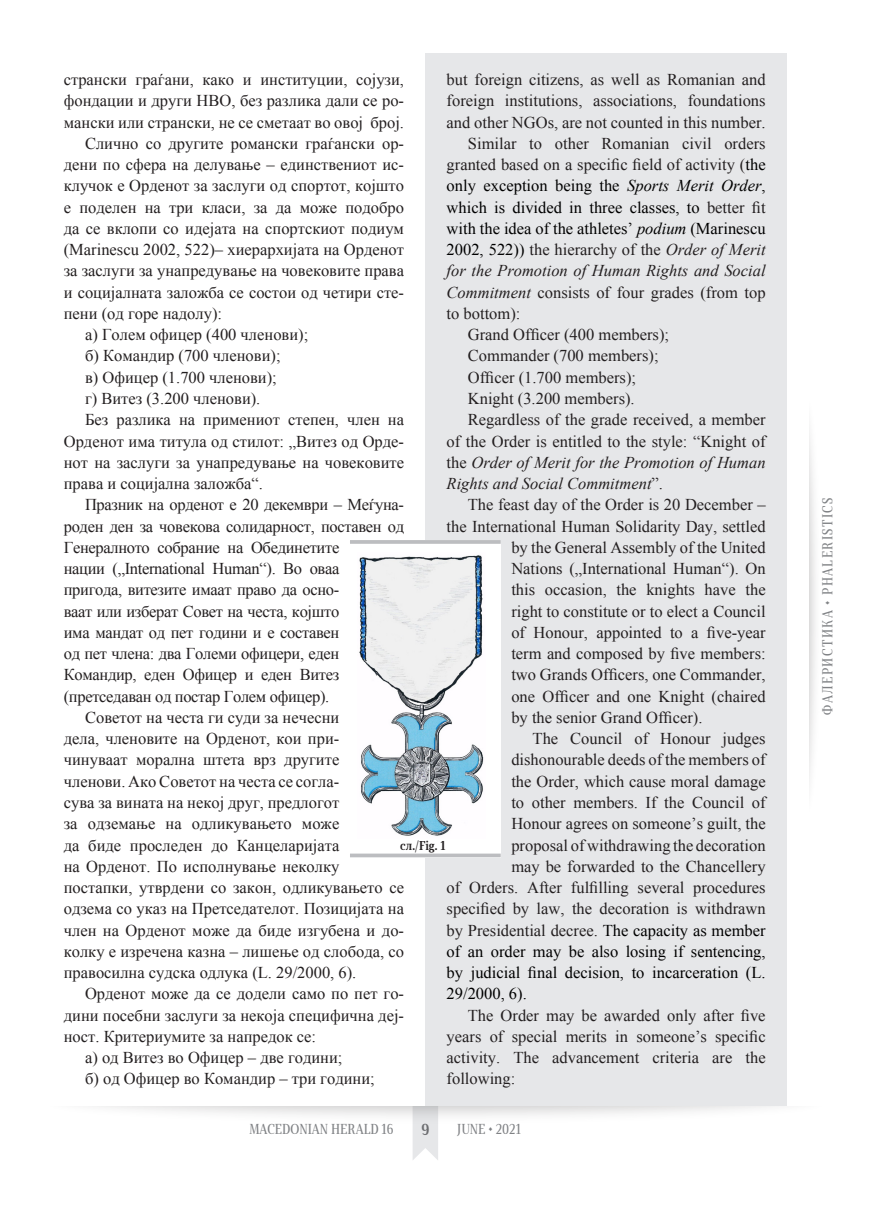
<style>
.page{position:relative;width:872px;height:1212px;background:#fff}
.page>*{position:absolute;margin:0;border:0;box-sizing:border-box;transform-origin:0 0}
._1_ГЛАВЕН_ТЕКСТ{font:16.5px/21.3px "Times New Roman";color:#231f20;text-align:justify}
._1_ГЛАВЕН_ТЕКСТ-2{font:16.5px/21.3px "Times New Roman";letter-spacing:-.02em;color:#231f20}
._1_ГЛАВЕН_ТЕКСТ-3{font:16.5px "Times New Roman";color:#000}
.t1{font:700 15px "Skola Serif Cn";color:#6c6d70}
.t2{font:13.5px "Skola Serif Cn";color:#808285}
.t3{font:13.5px "Skola Serif Cn";letter-spacing:.1em;color:#808285}
.ПОД_СЛИКА_1{font:700 12px "Skola Serif Cn";color:#231f20}
.s1{color:#000}
.s2{font-style:italic;color:#000}
.s3{font-style:italic}
</style>
<div class="page">
<img style="left:110px;top:1107px;width:652px;height:53px">
<div style="left:425px;top:53px;width:362px;height:1053px;background:#e6e7e9"></div>
<div style="left:350px;top:540px;width:151px;height:317px;background:#fff"></div>
<hr style="left:350px;top:540px;width:151px;height:4px;background:#bcbdc0">
<svg style="left:350px;top:853px;width:151px;height:4px"></svg>
<img style="left:359px;top:555px;width:125px;height:281px">
<p class="_1_ГЛАВЕН_ТЕКСТ" style="left:64px;top:69px;width:342px">странски граѓани, како и институции, сојузи, фондации и други НВО, без разлика дали се ро&shy;мански или странски, не се сметаат во овој број.</p>
<p class="_1_ГЛАВЕН_ТЕКСТ" style="left:64px;top:132px;width:342px;text-indent:21px">Слично со другите романски граѓански ор&shy;дени по сфера на делување – единствениот ис&shy;клучок е Орденот за заслуги од спортот, којшто е поделен на три класи, за да може подобро да се вклопи со идејата на спортскиот подиум (Marinescu 2002, 522)– хиерархијата на Орденот за заслуги за унапредување на човековите права и социјалната заложба се состои од четири сте&shy;пени (од горе надолу):</p>
<p class="_1_ГЛАВЕН_ТЕКСТ" style="left:85px;top:324px;width:225px">а) Голем офицер (400 членови);</p>
<p class="_1_ГЛАВЕН_ТЕКСТ" style="left:85px;top:345px;width:197px">б) Командир (700 членови);</p>
<p class="_1_ГЛАВЕН_ТЕКСТ" style="left:85px;top:366px;width:193px">в) Офицер (1.700 членови);</p>
<p class="_1_ГЛАВЕН_ТЕКСТ" style="left:85px;top:388px;width:177px">г) Витез (3.200 членови).</p>
<p class="_1_ГЛАВЕН_ТЕКСТ" style="left:64px;top:409px;width:342px;text-indent:21px">Без разлика на примениот степен, член на Орденот има титула од стилот: „Витез од Орде&shy;нот на заслуги за унапредување на човековите права и социјална заложба“.</p>
<p class="_1_ГЛАВЕН_ТЕКСТ-2" style="left:64px;top:494px;width:342px;text-indent:21px">Празник на орденот е 20 декември – Меѓуна&shy;роден ден за човекова солидарност, поставен од Генералното собрание на Обединетите<br>нации („International Human“). Во оваа<br>пригода, витезите имаат право да осно-<br>ваат или изберат Совет на честа, којшто<br>има мандат од пет години и е составен<br>од пет члена: два Големи офицери, еден Командир, еден Офицер и еден Витез (претседаван од постар Голем офицер).</p>
<p class="_1_ГЛАВЕН_ТЕКСТ" style="left:64px;top:706px;width:342px;text-align:left;text-indent:21px">Советот на честа ги суди за нечесни<br>дела, членовите на Орденот, кои при&shy;чинуваат морална штета врз другите членови. Ако Советот на честа се согла-<br>сува за вината на некој друг, предлогот<br>за одземање на одликувањето може<br>да биде проследен до Канцеларијата<br>на Орденот. По исполнување неколку постапки, утврдени со закон, одликувањето се одзема со указ на Претседателот. Позицијата на член на Орденот може да биде изгубена и до&shy;колку е изречена казна – лишење од слобода, со правосилна судска одлука (L. 29/2000, 6).</p>
<p class="_1_ГЛАВЕН_ТЕКСТ" style="left:64px;top:983px;width:342px;text-indent:21px">Орденот може да се додели само по пет го&shy;дини посебни заслуги за некоја специфична деј&shy;ност. Критериумите за напредок се:</p>
<p class="_1_ГЛАВЕН_ТЕКСТ" style="left:85px;top:1047px;width:259px">а) од Витез во Офицер – две години;</p>
<p class="_1_ГЛАВЕН_ТЕКСТ" style="left:85px;top:1068px;width:291px">б) од Офицер во Командир – три години;</p>
<p class="_1_ГЛАВЕН_ТЕКСТ" style="left:446px;top:69px;width:320px">but foreign citizens, as well as Romanian and foreign institutions, associations, foundations and other NGOs, are not counted in this number.</p>
<p class="_1_ГЛАВЕН_ТЕКСТ" style="left:446px;top:132px;width:320px;text-indent:21px">Similar to other Romanian civil orders granted based on a specific field of activity (<span class="s1">the only exception being the</span> <span class="s2">Sports Merit Order</span><span class="s1">, which is divided in three classes, to</span> better fit <span class="s1">with the idea of the athletes’</span> <span class="s2">podium</span> <span class="s1">(Marinescu 2002, 522))</span> the hierarchy of the <span class="s3">Order of Merit for the Promotion of Human Rights and Social Commitment</span> consists of four grades (from top to bottom):</p>
<p class="_1_ГЛАВЕН_ТЕКСТ" style="left:468px;top:324px;width:203px">Grand Officer (400 members);</p>
<p class="_1_ГЛАВЕН_ТЕКСТ" style="left:468px;top:345px;width:192px">Commander (700 members);</p>
<p class="_1_ГЛАВЕН_ТЕКСТ" style="left:468px;top:366px;width:170px">Officer (1.700 members);</p>
<p class="_1_ГЛАВЕН_ТЕКСТ" style="left:468px;top:388px;width:168px">Knight (3.200 members).</p>
<p class="_1_ГЛАВЕН_ТЕКСТ" style="left:446px;top:409px;width:320px;text-indent:21px">Regardless of the grade received, a member of the Order is entitled to the style: “Knight of the <span class="s3">Order of Merit for the Promotion of Human Rights and Social Commitment</span>”.</p>
<p class="_1_ГЛАВЕН_ТЕКСТ" style="left:468px;top:494px;width:299px">The feast day of the Order is 20 December –</p>
<p class="_1_ГЛАВЕН_ТЕКСТ" style="left:446px;top:515px;width:320px">the International Human Solidarity Day, settled</p>
<p class="_1_ГЛАВЕН_ТЕКСТ" style="left:511px;top:536px;width:256px">by the General Assembly of the United</p>
<p class="_1_ГЛАВЕН_ТЕКСТ" style="left:511px;top:558px;width:256px">Nations („International Human“). On</p>
<p class="_1_ГЛАВЕН_ТЕКСТ" style="left:511px;top:579px;width:256px">this occasion, the knights have the</p>
<p class="_1_ГЛАВЕН_ТЕКСТ" style="left:511px;top:600px;width:256px">right to constitute or to elect a Council</p>
<p class="_1_ГЛАВЕН_ТЕКСТ" style="left:511px;top:621px;width:256px">of Honour, appointed to a five-year</p>
<p class="_1_ГЛАВЕН_ТЕКСТ" style="left:511px;top:643px;width:256px">term and composed by five members:</p>
<p class="_1_ГЛАВЕН_ТЕКСТ" style="left:511px;top:664px;width:256px">two Grands Officers, one Commander,</p>
<p class="_1_ГЛАВЕН_ТЕКСТ" style="left:511px;top:685px;width:256px">one Officer and one Knight (chaired</p>
<p class="_1_ГЛАВЕН_ТЕКСТ" style="left:511px;top:706px;width:193px">by the senior Grand Officer).</p>
<p class="_1_ГЛАВЕН_ТЕКСТ" style="left:532px;top:728px;width:234px">The Council of Honour judges</p>
<p class="_1_ГЛАВЕН_ТЕКСТ" style="left:511px;top:749px;width:256px">dishonourable deeds of the members of</p>
<p class="_1_ГЛАВЕН_ТЕКСТ" style="left:511px;top:770px;width:256px">the Order, which cause moral damage</p>
<p class="_1_ГЛАВЕН_ТЕКСТ" style="left:511px;top:791px;width:256px">to other members. If the Council of</p>
<p class="_1_ГЛАВЕН_ТЕКСТ" style="left:511px;top:813px;width:256px">Honour agrees on someone’s guilt, the</p>
<p class="_1_ГЛАВЕН_ТЕКСТ" style="left:511px;top:834px;width:256px">proposal of withdrawing the decoration</p>
<p class="_1_ГЛАВЕН_ТЕКСТ" style="left:511px;top:855px;width:256px">may be forwarded to the Chancellery</p>
<p class="_1_ГЛАВЕН_ТЕКСТ" style="left:446px;top:876px;width:320px">of Orders. After fulfilling several procedures</p>
<p class="_1_ГЛАВЕН_ТЕКСТ" style="left:446px;top:898px;width:320px">specified by law, the decoration is withdrawn</p>
<p class="_1_ГЛАВЕН_ТЕКСТ" style="left:446px;top:919px;width:320px">by Presidential decree. <span class="s1">The capacity as member</span></p>
<p class="_1_ГЛАВЕН_ТЕКСТ-3" style="left:446px;top:940px;width:320px">of an order may be also losing if sentencing,</p>
<p class="_1_ГЛАВЕН_ТЕКСТ-3" style="left:446px;top:961px;width:320px">by judicial final decision, to incarceration (L.</p>
<p class="_1_ГЛАВЕН_ТЕКСТ-3" style="left:446px;top:983px;width:82px">29/2000, 6).</p>
<p class="_1_ГЛАВЕН_ТЕКСТ" style="left:446px;top:1004px;width:320px;text-indent:21px">The Order may be awarded only after five years of special merits in someone’s specific activity. The advancement criteria are the following:</p>
<p class="ПОД_СЛИКА_1" style="left:400px;top:838px;width:47px">сл./Fig. 1</p>
<p class="t2" style="left:249px;top:1121px;width:146px">MACEDONIAN HERALD 16</p>
<p class="t1" style="left:421px;top:1120px;width:10px">9</p>
<p class="t2" style="left:457px;top:1121px;width:65px">JUNE • 2021</p>
<p class="t3" style="left:819px;top:714px;width:218px;rotate:-90deg">ФАЛЕРИСТИКА • PHALERISTICS</p>
</div>
